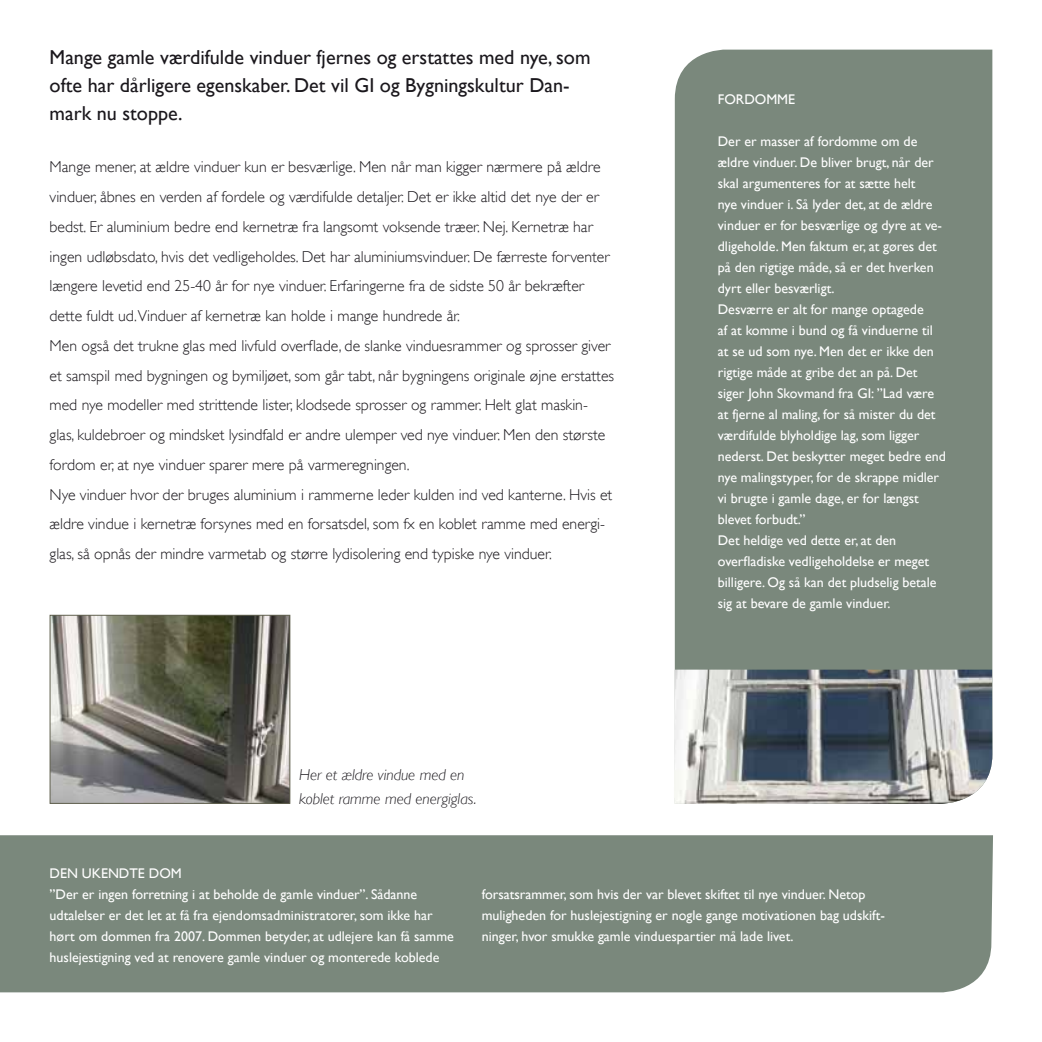
<style>
.page{position:relative;width:1042px;height:1042px;background:#fff}
.page>*{position:absolute;margin:0;border:0;box-sizing:border-box;transform-origin:0 0}
.t1{font:20.12px/28px "Gill Sans";color:#1a171c}
.t2{font:300 15.75px/29.8px "Gill Sans";color:#1a171c}
.t3{font:italic 300 15.75px/24.5px "Gill Sans";color:#1a171c}
.t4{font:14px/21px "Gill Sans";color:#fff}
</style>
<div class="page">
<div style="left:0;top:835px;width:993px;height:157px;background:#7a887c"></div>
<div style="left:675px;top:50px;width:317px;height:619px;background:#7a887c"></div>
<img style="left:52px;top:617px;width:236px;height:185px">
<div style="left:50px;top:615px;width:240px;height:189px;border:1px solid #626250"></div>
<img style="left:674px;top:669px;width:318px;height:135px">
<h1 class="t1" style="left:50px;top:43px;width:542px">Mange gamle værdifulde vinduer fjernes og erstattes med nye, som ofte har dårligere egenskaber. Det vil GI og Bygningskultur Dan&shy;mark nu stoppe.</h1>
<p class="t2" style="left:50px;top:152px;width:566px">Mange mener, at ældre vinduer kun er besværlige. Men når man kigger nærmere på ældre vinduer, åbnes en verden af fordele og værdifulde detaljer. Det er ikke altid det nye der er bedst. Er aluminium bedre end kernetræ fra langsomt voksende træer. Nej. Kernetræ har ingen udløbsdato, hvis det vedligeholdes. Det har aluminiumsvinduer. De færreste forventer længere levetid end 25-40 år for nye vinduer. Erfaringerne fra de sidste 50 år bekræfter dette fuldt ud.Vinduer af kernetræ kan holde i mange hundrede år.<br>Men også det trukne glas med livfuld overflade, de slanke vinduesrammer og sprosser giver et samspil med bygningen og bymiljøet, som går tabt, når bygningens originale øjne erstattes med nye modeller med strittende lister, klodsede sprosser og rammer. Helt glat maskin&shy;glas, kuldebroer og mindsket lysindfald er andre ulemper ved nye vinduer. Men den største fordom er, at nye vinduer sparer mere på varmeregningen.<br>Nye vinduer hvor der bruges aluminium i rammerne leder kulden ind ved kanterne. Hvis et ældre vindue i kernetræ forsynes med en forsatsdel, som fx en koblet ramme med energi&shy;glas, så opnås der mindre varmetab og større lydisolering end typiske nye vinduer.</p>
<p class="t3" style="left:299px;top:762px;width:179px">Her et ældre vindue med en koblet ramme med energiglas.</p>
<p class="t4" style="left:718px;top:89px;width:79px">Fordomm e</p>
<p class="t4" style="left:718px;top:131px;width:230px">Der er masser af fordomme om de ældre vinduer. De bliver brugt, når der skal argumenteres for at sætte helt<br>nye vinduer i. Så lyder det, at de ældre vinduer er for besværlige og dyre at ve&shy;dligeholde. Men faktum er, at gøres det på den rigtige måde, så er det hverken dyrt eller besværligt.<br>Desværre er alt for mange optagede<br>af at komme i bund og få vinduerne til at se ud som nye. Men det er ikke den rigtige måde at gribe det an på. Det siger John Skovmand fra GI : ”Lad være at fjerne al maling, for så mister du det værdifulde blyholdige lag, som ligger nederst. Det beskytter meget bedre end nye malingstyper, for de skrappe midler vi brugte i gamle dage, er for længst blevet forbudt.”<br>Det heldige ved dette er, at den overfladiske vedligeholdelse er meget billigere. Og så kan det pludselig betale sig at bevare de gamle vinduer.</p>
<p class="t4" style="left:50px;top:862px;width:406px">Den ukendte dom<br>”Der er ingen forretning i at beholde de gamle vinduer”. Sådanne udtalelser er det let at få fra ejendomsadministratorer, som ikke har hørt om dommen fra 2007. Dommen betyder, at udlejere kan få samme huslejestigning ved at renovere gamle vinduer og monterede koblede</p>
<p class="t4" style="left:482px;top:883px;width:404px">forsatsrammer, som hvis der var blevet skiftet til nye vinduer. Netop muligheden for huslejestigning er nogle gange motivationen bag udskift&shy;ninger, hvor smukke gamle vinduespartier må lade livet.</p>
</div>
